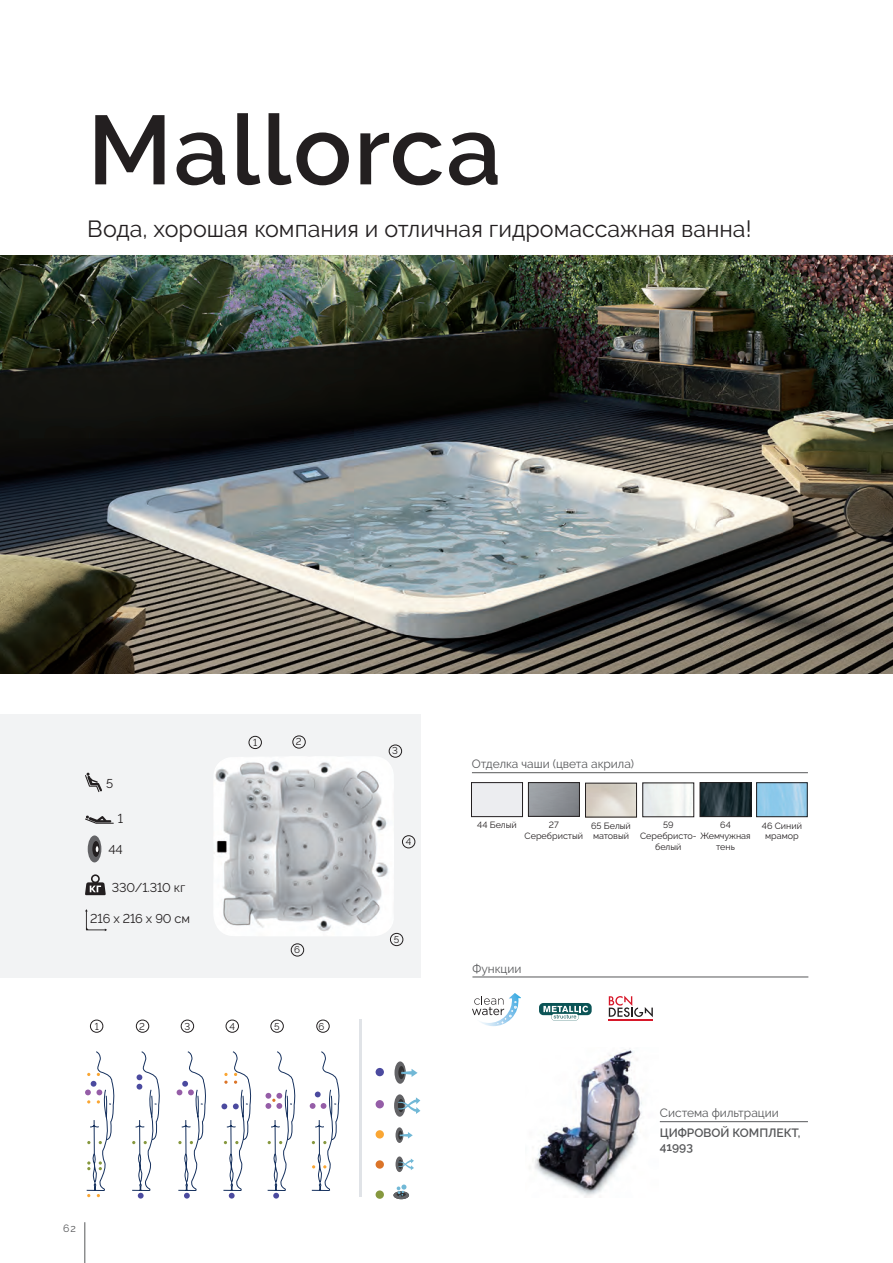
<style>
.page{position:relative;width:893px;height:1263px;background:#fff}
.page>*{position:absolute;margin:0;border:0;box-sizing:border-box;transform-origin:0 0}
.t1{font:600 97.5px "Raleway";letter-spacing:.02em;color:#231f20}
.t2{font:23.25px "Raleway";color:#231f20}
.t3{font:12.75px "Raleway";letter-spacing:-.01em;color:#231f20}
.t4{font:12px "Raleway";color:#57585a}
.t5{font:600 12px/14.4px "Raleway";color:#57585a}
.t6{font:10.5px "Raleway";color:#57585a}
.t7{font:9.9px "Raleway";color:#231f20}
.t8{font:9px/10.8px "Raleway";color:#231f20;text-align:center}
</style>
<div class="page">
<img style="left:0;top:256px;width:893px;height:418px">
<img style="left:534px;top:1048px;width:108px;height:149px">
<div style="left:90px;top:1020px;width:13px;height:12px;border:1px solid #231f20;border-radius:50%"></div>
<div style="left:136px;top:1020px;width:13px;height:12px;border:1px solid #231f20;border-radius:50%"></div>
<div style="left:181px;top:1020px;width:13px;height:12px;border:1px solid #231f20;border-radius:50%"></div>
<div style="left:226px;top:1020px;width:13px;height:12px;border:1px solid #231f20;border-radius:50%"></div>
<svg style="left:85px;top:1051px;width:29px;height:146px"></svg>
<svg style="left:177px;top:1051px;width:29px;height:147px"></svg>
<svg style="left:132px;top:1051px;width:28px;height:147px"></svg>
<svg style="left:221px;top:1051px;width:30px;height:147px"></svg>
<div style="left:271px;top:1020px;width:13px;height:12px;border:1px solid #231f20;border-radius:50%"></div>
<div style="left:317px;top:1020px;width:12px;height:12px;border:1px solid #231f20;border-radius:50%"></div>
<svg style="left:265px;top:1051px;width:30px;height:147px"></svg>
<svg style="left:310px;top:1051px;width:29px;height:140px"></svg>
<div style="left:376px;top:1068px;width:8px;height:8px;background:#4b4a9f;border-radius:50%"></div>
<div style="left:376px;top:1160px;width:8px;height:9px;background:#db7428;border-radius:50%"></div>
<div style="left:376px;top:1130px;width:8px;height:8px;background:#faa633;border-radius:50%"></div>
<div style="left:376px;top:1100px;width:8px;height:8px;background:#955da7;border-radius:50%"></div>
<div style="left:394px;top:1094px;width:11px;height:23px;background:#636366;border-radius:50%"></div>
<svg style="left:398px;top:1097px;width:22px;height:17px"></svg>
<svg style="left:394px;top:1061px;width:12px;height:23px"></svg>
<div style="left:398px;top:1066px;width:6px;height:13px;background:#333233;border-radius:50%"></div>
<svg style="left:401px;top:1069px;width:17px;height:8px"></svg>
<svg style="left:396px;top:1156px;width:7px;height:16px"></svg>
<svg style="left:398px;top:1158px;width:16px;height:12px"></svg>
<svg style="left:396px;top:1127px;width:7px;height:16px"></svg>
<svg style="left:398px;top:1130px;width:4px;height:10px"></svg>
<div style="left:376px;top:1190px;width:8px;height:9px;background:#86983e;border-radius:50%"></div>
<svg style="left:393px;top:1184px;width:16px;height:15px"></svg>
<svg style="left:400px;top:1132px;width:13px;height:6px"></svg>
<hr style="left:360px;top:1019px;width:2px;height:178px;background:#e0e3e7">
<div style="left:0;top:714px;width:421px;height:264px;background:#f2f3f4"></div>
<svg style="left:85px;top:909px;width:22px;height:22px"></svg>
<svg style="left:85px;top:773px;width:17px;height:19px"></svg>
<svg style="left:85px;top:815px;width:29px;height:9px"></svg>
<div style="left:88px;top:835px;width:13px;height:27px;background:#636366;border-radius:50%"></div>
<svg style="left:92px;top:841px;width:8px;height:16px"></svg>
<svg style="left:96px;top:846px;width:2px;height:6px"></svg>
<div style="left:249px;top:736px;width:13px;height:13px;border:1px solid #231f20;border-radius:50%"></div>
<div style="left:293px;top:736px;width:12px;height:12px;border:1px solid #231f20;border-radius:50%"></div>
<div style="left:291px;top:944px;width:13px;height:12px;border:1px solid #231f20;border-radius:50%"></div>
<div style="left:390px;top:933px;width:13px;height:13px;border:1px solid #231f20;border-radius:50%"></div>
<div style="left:402px;top:835px;width:13px;height:13px;border:1px solid #231f20;border-radius:50%"></div>
<div style="left:389px;top:745px;width:13px;height:12px;border:1px solid #231f20;border-radius:50%"></div>
<img style="left:214px;top:756px;width:180px;height:180px">
<hr style="left:609px;top:1019px;width:44px;height:1px;background:#d71729">
<svg style="left:609px;top:996px;width:44px;height:21px"></svg>
<svg style="left:539px;top:1003px;width:53px;height:12px"></svg>
<svg style="left:543px;top:1006px;width:45px;height:14px"></svg>
<svg style="left:472px;top:993px;width:49px;height:33px"></svg>
<hr style="left:660px;top:1121px;width:148px;height:1px;background:#57585a">
<hr style="left:472px;top:977px;width:336px;height:1px;background:#57585a">
<div style="left:471px;top:782px;width:52px;height:35px;border:1px solid #231f20"></div>
<div style="left:642px;top:783px;width:52px;height:34px;border:1px solid #231f20"></div>
<div style="left:528px;top:782px;width:52px;height:34px;border:1px solid #231f20"></div>
<img style="left:758px;top:784px;width:47px;height:31px">
<div style="left:756px;top:782px;width:51px;height:35px;border:1px solid #231f20"></div>
<div style="left:585px;top:783px;width:52px;height:34px;border:1px solid #231f20"></div>
<img style="left:702px;top:784px;width:47px;height:31px">
<div style="left:700px;top:782px;width:51px;height:35px;border:1px solid #231f20"></div>
<hr style="left:472px;top:772px;width:336px;height:1px;background:#57585a">
<svg style="left:85px;top:874px;width:21px;height:21px"></svg>
<hr style="left:85px;top:1222px;width:1px;height:41px;background:#57585a">
<h1 class="t1" style="left:87px;top:94px;width:415px">Mallorca</h1>
<h2 class="t2" style="left:87px;top:215px;width:665px">Вода, хорошая компания и отличная гидромассажная ванна!</h2>
<h3 class="t3" style="left:106px;top:776px;width:9px">5</h3>
<h3 class="t3" style="left:118px;top:811px;width:7px">1</h3>
<h3 class="t3" style="left:108px;top:842px;width:16px">44</h3>
<h3 class="t3" style="left:112px;top:880px;width:75px">330/1.310 кг</h3>
<h3 class="t3" style="left:90px;top:911px;width:101px">216 x 216 x 90 см</h3>
<p class="t7" style="left:253px;top:737px;width:6px">1</p>
<p class="t7" style="left:296px;top:736px;width:7px">2</p>
<p class="t7" style="left:294px;top:944px;width:7px">6</p>
<p class="t7" style="left:95px;top:1020px;width:6px">1</p>
<p class="t7" style="left:139px;top:1020px;width:7px">2</p>
<p class="t7" style="left:185px;top:1020px;width:7px">3</p>
<p class="t7" style="left:229px;top:1020px;width:7px">4</p>
<p class="t7" style="left:274px;top:1020px;width:7px">5</p>
<p class="t7" style="left:318px;top:1020px;width:7px">6</p>
<p class="t6" style="left:63px;top:1222px;width:14px">62</p>
<p class="t7" style="left:392px;top:745px;width:7px">3</p>
<p class="t7" style="left:406px;top:836px;width:7px">4</p>
<p class="t7" style="left:394px;top:934px;width:7px">5</p>
<h3 class="t4" style="left:472px;top:757px;width:164px">Отделка чаши (цвета акрила)</h3>
<p class="t8" style="left:525px;top:819px;width:60px">27<br>Серебристый</p>
<p class="t8" style="left:762px;top:820px;width:42px">46 Синий мрамор</p>
<p class="t8" style="left:477px;top:819px;width:41px">44 Белый</p>
<p class="t8" style="left:663px;top:820px;width:12px">59</p>
<p class="t8" style="left:640px;top:830px;width:112px">Серебристо- Жемчужная</p>
<p class="t8" style="left:655px;top:841px;width:28px">белый</p>
<p class="t8" style="left:591px;top:820px;width:41px;text-align:left">65 Белый матовый</p>
<p class="t8" style="left:720px;top:820px;width:12px">64</p>
<p class="t8" style="left:716px;top:841px;width:20px">тень</p>
<h3 class="t4" style="left:472px;top:961px;width:51px">Функции</h3>
<h3 class="t4" style="left:660px;top:1106px;width:121px">Система фильтрации</h3>
<h3 class="t5" style="left:660px;top:1125px;width:142px">ЦИФРОВОЙ КОМПЛЕКТ,<br>41993</h3>
</div>
